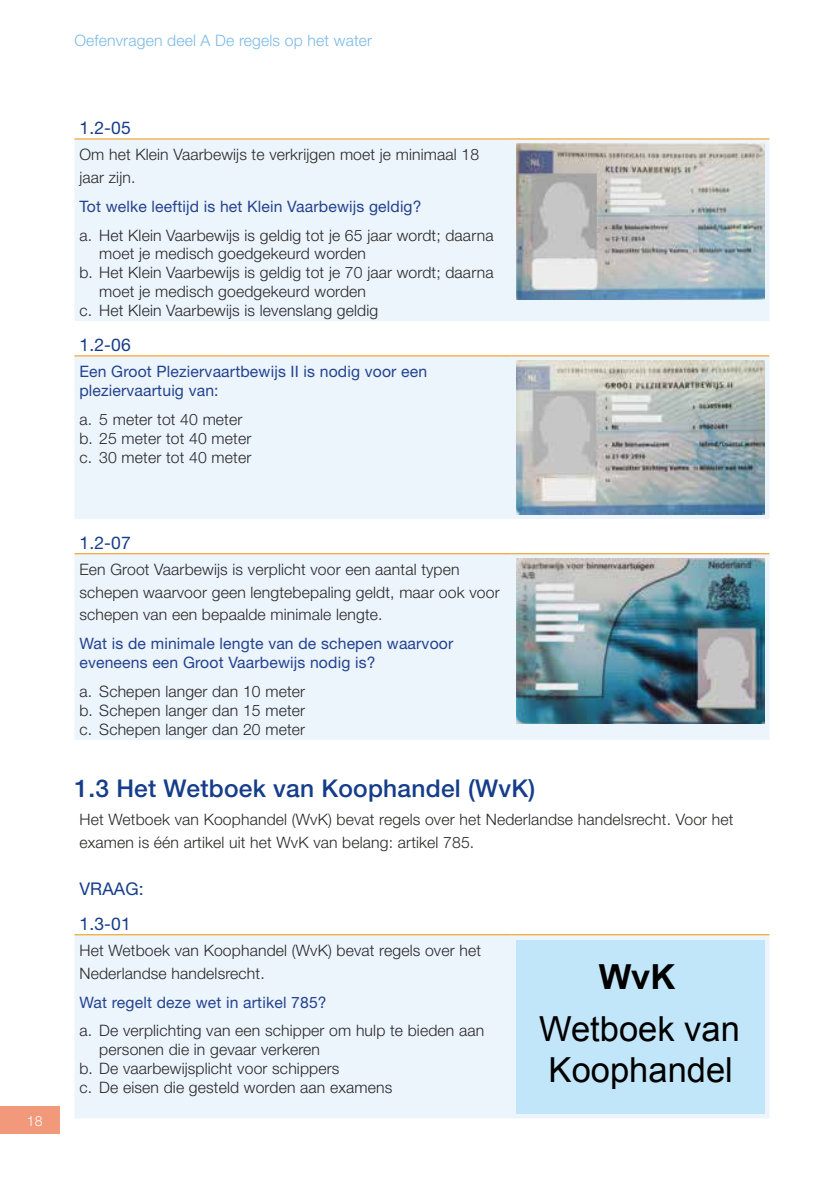
<style>
.page{position:relative;width:829px;height:1201px;background:#fff}
.page>*{position:absolute;margin:0;border:0;box-sizing:border-box;transform-origin:0 0}
.t1{font:34.48px/41.5px "Arial";color:#000}
.t2{font:700 34.48px "Arial";color:#000}
.t3{font:500 24.5px "Helvetica Neue LT Std";letter-spacing:.01em;color:#153d8a}
.t4{font:17.5px/34.6px "Helvetica Neue LT Std";letter-spacing:.01em;color:#153d8a}
.t5{font:300 15.75px/22.8px "Helvetica Neue LT Std";letter-spacing:.01em;color:#282827}
.t6{font:15.75px/18.9px "Helvetica Neue LT Std";letter-spacing:.01em;color:#24438f}
.t7{font:300 15.75px "Helvetica Neue LT Std";letter-spacing:.01em;color:#7bbae7}
.t8{font:300 14px "Helvetica Neue LT Std";color:#fff}
</style>
<div class="page">
<div style="left:0;top:1106px;width:60px;height:28px;background:#f3997b"></div>
<svg style="left:74px;top:139px;width:695px;height:600px;fill:#ecf4fc"></svg>
<hr style="left:74px;top:138px;width:437px;height:1px;background:#f39200">
<hr style="left:511px;top:138px;width:258px;height:1px;background:#f39200">
<hr style="left:74px;top:355px;width:437px;height:1px;background:#f39200">
<hr style="left:511px;top:355px;width:258px;height:1px;background:#f39200">
<hr style="left:74px;top:553px;width:437px;height:1px;background:#f39200">
<hr style="left:511px;top:553px;width:258px;height:1px;background:#f39200">
<img style="left:516px;top:144px;width:248px;height:156px">
<img style="left:516px;top:361px;width:248px;height:153px">
<img style="left:516px;top:558px;width:248px;height:165px">
<div style="left:74px;top:935px;width:695px;height:183px;background:#ecf4fc"></div>
<hr style="left:74px;top:934px;width:437px;height:1px;background:#f39200">
<hr style="left:511px;top:934px;width:258px;height:1px;background:#f39200">
<div style="left:516px;top:939px;width:248px;height:174px;background:#c2e6f9"></div>
<p class="t8" style="left:27px;top:1112px;width:17px">18</p>
<p class="t7" style="left:74px;top:31px;width:299px">Oefenvragen deel A De regels op het water</p>
<p class="t4" style="left:79px;top:110px;width:53px">1.2-05</p>
<p class="t5" style="left:79px;top:143px;width:401px">Om het Klein Vaarbewijs te verkrijgen moet je minimaal 18 jaar zijn.</p>
<p class="t6" style="left:79px;top:196px;width:343px">Tot welke leeftijd is het Klein Vaarbewijs geldig?</p>
<p class="t5" style="left:79px;top:223px;width:415px">a. Het Klein Vaarbewijs is geldig tot je 65 jaar wordt; daarna</p>
<p class="t5" style="left:99px;top:242px;width:268px">moet je medisch goedgekeurd worden</p>
<p class="t5" style="left:79px;top:261px;width:415px">b. Het Klein Vaarbewijs is geldig tot je 70 jaar wordt; daarna</p>
<p class="t5" style="left:99px;top:280px;width:268px">moet je medisch goedgekeurd worden</p>
<p class="t5" style="left:79px;top:299px;width:300px">c. Het Klein Vaarbewijs is levenslang geldig</p>
<p class="t4" style="left:79px;top:327px;width:53px">1.2-06</p>
<p class="t6" style="left:79px;top:362px;width:349px">Een Groot Pleziervaartbewijs II is nodig voor een pleziervaartuig van:</p>
<p class="t5" style="left:79px;top:409px;width:173px;line-height:18.9px">a. 5 meter tot 40 meter b. 25 meter tot 40 meter c. 30 meter tot 40 meter</p>
<p class="t4" style="left:79px;top:525px;width:53px">1.2-07</p>
<p class="t5" style="left:79px;top:557px;width:421px">Een Groot Vaarbewijs is verplicht voor een aantal typen schepen waarvoor geen lengtebepaling geldt, maar ook voor schepen van een bepaalde minimale lengte.</p>
<p class="t6" style="left:79px;top:634px;width:375px">Wat is de minimale lengte van de schepen waarvoor eveneens een Groot Vaarbewijs nodig is?</p>
<p class="t5" style="left:79px;top:681px;width:227px;line-height:18.9px;text-align:justify">a. Schepen langer dan 10 meter b. Schepen langer dan 15 meter c. Schepen langer dan 20 meter</p>
<h2 class="t3" style="left:74px;top:773px;width:462px">1.3 Het Wetboek van Koophandel (WvK)</h2>
<p class="t5" style="left:79px;top:808px;width:655px">Het Wetboek van Koophandel (WvK) bevat regels over het Nederlandse handelsrecht. Voor het examen is één artikel uit het WvK van belang: artikel 785.</p>
<p class="t4" style="left:79px;top:871px;width:66px">VRAAG:<br>1.3-01</p>
<p class="t5" style="left:79px;top:938px;width:403px">Het Wetboek van Koophandel (WvK) bevat regels over het<br>Nederlandse handelsrecht.</p>
<p class="t6" style="left:79px;top:992px;width:249px">Wat regelt deze wet in artikel 785?</p>
<p class="t5" style="left:79px;top:1019px;width:406px">a. De verplichting van een schipper om hulp te bieden aan</p>
<p class="t5" style="left:99px;top:1038px;width:222px">personen die in gevaar verkeren</p>
<p class="t5" style="left:79px;top:1056px;width:261px">b. De vaarbewijsplicht voor schippers</p>
<p class="t5" style="left:79px;top:1075px;width:314px">c. De eisen die gesteld worden aan examens</p>
<h1 class="t2" style="left:598px;top:954px;width:78px">WvK</h1>
<h1 class="t1" style="left:539px;top:1008px;width:202px">Wetboek van<br>Koophandel</h1>
</div>
